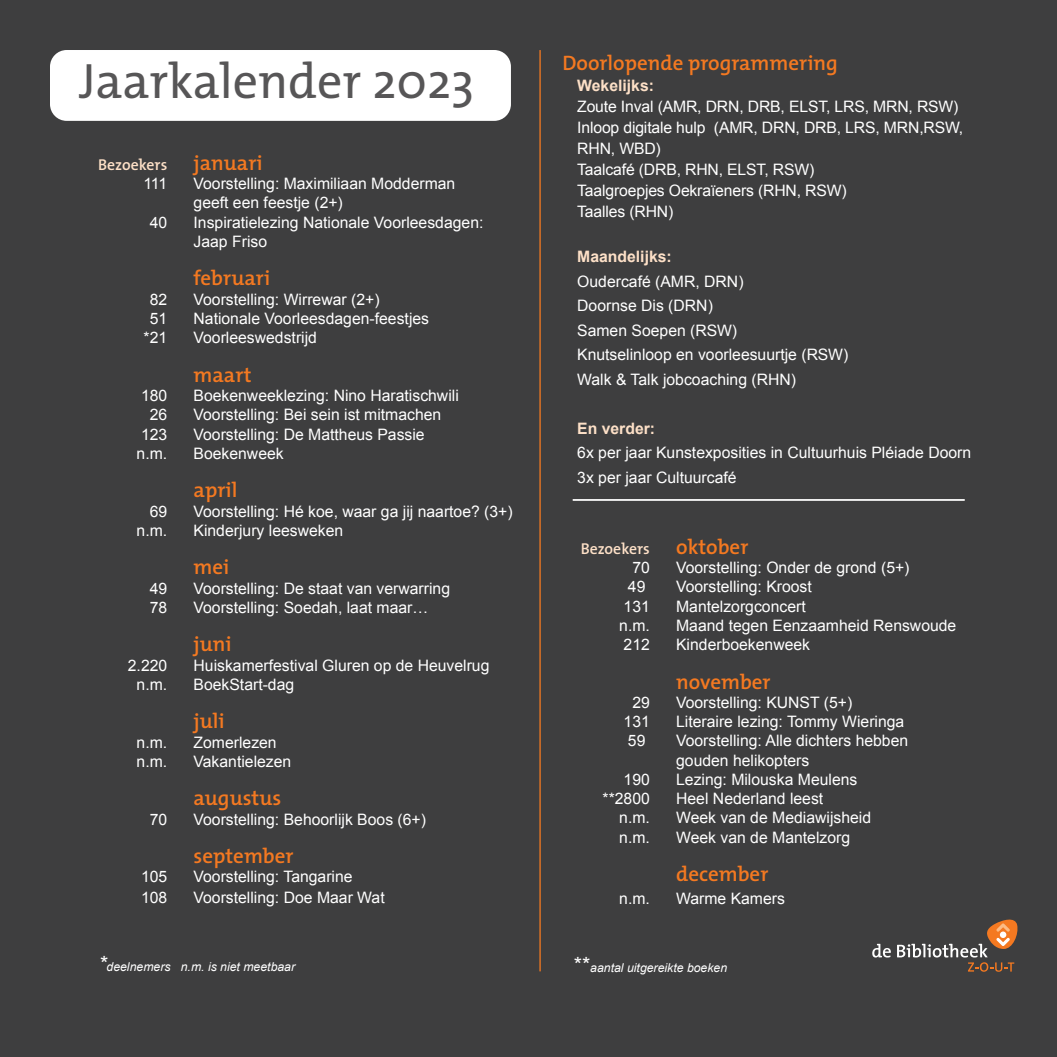
<style>
.page{position:relative;width:1057px;height:1057px;background:#3e3e3f}
.page>*{position:absolute;margin:0;border:0;box-sizing:border-box;transform-origin:0 0}
.t1{font:50.05px "The Mix";color:#575657}
.t2{font:600 21px "The Mix";color:#f47921}
.t3{font:15.75px/21px "Arial";color:#fff}
.t4{font:600 15.75px "The Mix";color:#fde0c7}
.t5{font:700 15.75px "Arial";color:#fde0c7}
.t6{font:italic 12.25px "Arial";color:#fff}
.s1{font-size:21px;color:#f47921}
.s2{font-size:21px}
</style>
<div class="page">
<div style="left:50px;top:50px;width:461px;height:71px;background:#fff;border-radius:17px"></div>
<hr style="left:539px;top:50px;width:2px;height:921px;background:#f47921">
<hr style="left:572px;top:499px;width:392px;height:2px;background:#fff">
<svg style="left:872px;top:943px;width:19px;height:14px"></svg>
<svg style="left:897px;top:919px;width:121px;height:52px"></svg>
<h1 class="t1" style="left:79px;top:40px;width:396px">Jaarkalender 2023</h1>
<p class="t4" style="left:98px;top:151px;width:166px">Bezoekers <span class="s1">januari</span></p>
<p class="t3" style="left:143px;top:173px;width:25px">111</p>
<p class="t3" style="left:194px;top:174px;width:263px;line-height:19.2px">Voorstelling: Maximiliaan Modderman geeft een feestje (2+)</p>
<p class="t3" style="left:150px;top:212px;width:19px">40</p>
<p class="t3" style="left:194px;top:213px;width:291px;line-height:19.2px">Inspiratielezing Nationale Voorleesdagen:<br>Jaap Friso</p>
<h2 class="t2" style="left:193px;top:261px;width:78px">februari</h2>
<p class="t3" style="left:150px;top:289px;width:19px">82</p>
<p class="t3" style="left:193px;top:289px;width:187px">Voorstelling: Wirrewar (2+)</p>
<p class="t3" style="left:150px;top:308px;width:19px">51</p>
<p class="t3" style="left:193px;top:308px;width:237px">Nationale Voorleesdagen-feestjes</p>
<p class="t3" style="left:144px;top:327px;width:25px">*21</p>
<p class="t3" style="left:193px;top:327px;width:125px">Voorleeswedstrijd</p>
<h2 class="t2" style="left:193px;top:357px;width:60px">maart</h2>
<p class="t3" style="left:141px;top:385px;width:28px">180</p>
<p class="t3" style="left:193px;top:385px;width:267px">Boekenweeklezing: Nino Haratischwili</p>
<p class="t3" style="left:150px;top:404px;width:19px">26</p>
<p class="t3" style="left:193px;top:404px;width:249px">Voorstelling: Bei sein ist mitmachen</p>
<p class="t3" style="left:141px;top:424px;width:28px">123</p>
<p class="t3" style="left:193px;top:424px;width:233px">Voorstelling: De Mattheus Passie</p>
<p class="t3" style="left:137px;top:443px;width:32px">n.m.</p>
<p class="t3" style="left:193px;top:443px;width:92px">Boekenweek</p>
<h2 class="t2" style="left:193px;top:473px;width:45px">april</h2>
<p class="t3" style="left:150px;top:501px;width:19px">69</p>
<p class="t3" style="left:193px;top:501px;width:321px">Voorstelling: Hé koe, waar ga jij naartoe? (3+)</p>
<p class="t3" style="left:137px;top:520px;width:32px">n.m.</p>
<p class="t3" style="left:193px;top:520px;width:151px">Kinderjury leesweken</p>
<h2 class="t2" style="left:193px;top:550px;width:37px">mei</h2>
<p class="t3" style="left:150px;top:578px;width:19px">49</p>
<p class="t3" style="left:193px;top:578px;width:258px">Voorstelling: De staat van verwarring</p>
<p class="t3" style="left:150px;top:597px;width:19px">78</p>
<p class="t3" style="left:193px;top:597px;width:236px">Voorstelling: Soedah, laat maar…</p>
<h2 class="t2" style="left:193px;top:627px;width:39px">juni</h2>
<p class="t3" style="left:128px;top:655px;width:41px">2.220</p>
<p class="t3" style="left:193px;top:655px;width:297px">Huiskamerfestival Gluren op de Heuvelrug</p>
<p class="t3" style="left:137px;top:674px;width:32px">n.m.</p>
<p class="t3" style="left:193px;top:674px;width:102px">BoekStart-dag</p>
<h2 class="t2" style="left:193px;top:704px;width:32px">juli</h2>
<p class="t3" style="left:137px;top:732px;width:32px">n.m.</p>
<p class="t3" style="left:193px;top:732px;width:85px">Zomerlezen</p>
<p class="t3" style="left:137px;top:751px;width:32px">n.m.</p>
<p class="t3" style="left:193px;top:751px;width:99px">Vakantielezen</p>
<h2 class="t2" style="left:193px;top:781px;width:89px">augustus</h2>
<p class="t3" style="left:150px;top:809px;width:19px">70</p>
<p class="t3" style="left:193px;top:809px;width:234px">Voorstelling: Behoorlijk Boos (6+)</p>
<h2 class="t2" style="left:193px;top:838px;width:102px">september</h2>
<p class="t3" style="left:141px;top:866px;width:28px">105</p>
<p class="t3" style="left:193px;top:866px;width:161px">Voorstelling: Tangarine</p>
<p class="t3" style="left:141px;top:887px;width:28px">108</p>
<p class="t3" style="left:193px;top:887px;width:193px">Voorstelling: Doe Maar Wat</p>
<h2 class="t2" style="left:562px;top:45px;width:277px">Doorlopende programmering</h2>
<p class="t5" style="left:577px;top:75px;width:78px">Wekelijks:</p>
<p class="t3" style="left:577px;top:96px;width:387px">Zoute Inval (AMR, DRN, DRB, ELST, LRS, MRN, RSW)<br>Inloop digitale hulp (AMR, DRN, DRB, LRS, MRN,RSW,<br>RHN, WBD)<br>Taalcafé (DRB, RHN, ELST, RSW)<br>Taalgroepjes Oekraïeners (RHN, RSW)<br>Taalles (RHN)</p>
<p class="t5" style="left:577px;top:246px;width:96px">Maandelijks:</p>
<p class="t3" style="left:577px;top:269px;width:272px;line-height:24.5px">Oudercafé (AMR, DRN)<br>Doornse Dis (DRN)<br>Samen Soepen (RSW)<br>Knutselinloop en voorleesuurtje (RSW)<br>Walk &amp; Talk jobcoaching (RHN)</p>
<p class="t5" style="left:577px;top:418px;width:79px">En verder:</p>
<p class="t3" style="left:577px;top:440px;width:395px;line-height:24.5px">6x per jaar Kunstexposities in Cultuurhuis Pléiade Doorn<br>3x per jaar Cultuurcafé</p>
<p class="t4" style="left:580px;top:535px;width:169px">Bezoekers <span class="s1">oktober</span></p>
<p class="t3" style="left:632px;top:557px;width:19px">70</p>
<p class="t3" style="left:676px;top:557px;width:235px">Voorstelling: Onder de grond (5+)</p>
<p class="t3" style="left:628px;top:576px;width:19px">49</p>
<p class="t3" style="left:676px;top:576px;width:137px">Voorstelling: Kroost</p>
<p class="t3" style="left:623px;top:595px;width:28px">131</p>
<p class="t3" style="left:676px;top:595px;width:131px">Mantelzorgconcert</p>
<p class="t3" style="left:619px;top:615px;width:32px">n.m.</p>
<p class="t3" style="left:676px;top:615px;width:282px">Maand tegen Eenzaamheid Renswoude</p>
<p class="t3" style="left:623px;top:634px;width:28px">212</p>
<p class="t3" style="left:676px;top:634px;width:135px">Kinderboekenweek</p>
<h2 class="t2" style="left:676px;top:664px;width:96px">november</h2>
<p class="t3" style="left:632px;top:692px;width:19px">29</p>
<p class="t3" style="left:676px;top:692px;width:178px">Voorstelling: KUNST (5+)</p>
<p class="t3" style="left:623px;top:711px;width:28px">131</p>
<p class="t3" style="left:676px;top:711px;width:230px">Literaire lezing: Tommy Wieringa</p>
<p class="t3" style="left:628px;top:730px;width:19px">59</p>
<p class="t3" style="left:676px;top:731px;width:234px;line-height:19.2px">Voorstelling: Alle dichters hebben gouden helikopters</p>
<p class="t3" style="left:623px;top:769px;width:28px">190</p>
<p class="t3" style="left:676px;top:769px;width:183px">Lezing: Milouska Meulens</p>
<p class="t3" style="left:602px;top:788px;width:49px">**2800</p>
<p class="t3" style="left:676px;top:788px;width:149px">Heel Nederland leest</p>
<p class="t3" style="left:619px;top:807px;width:32px">n.m.</p>
<p class="t3" style="left:676px;top:807px;width:196px">Week van de Mediawijsheid</p>
<p class="t3" style="left:619px;top:826px;width:32px">n.m.</p>
<p class="t3" style="left:676px;top:826px;width:175px">Week van de Mantelzorg</p>
<h2 class="t2" style="left:676px;top:856px;width:94px">december</h2>
<p class="t3" style="left:619px;top:888px;width:32px">n.m.</p>
<p class="t3" style="left:676px;top:888px;width:110px">Warme Kamers</p>
<p class="t6" style="left:98px;top:958px;width:198px"><span class="s2">*</span>deelnemers n.m. is niet meetbaar</p>
<p class="t6" style="left:572px;top:959px;width:156px"><span class="s2">**</span> aantal uitgereikte boeken</p>
</div>
